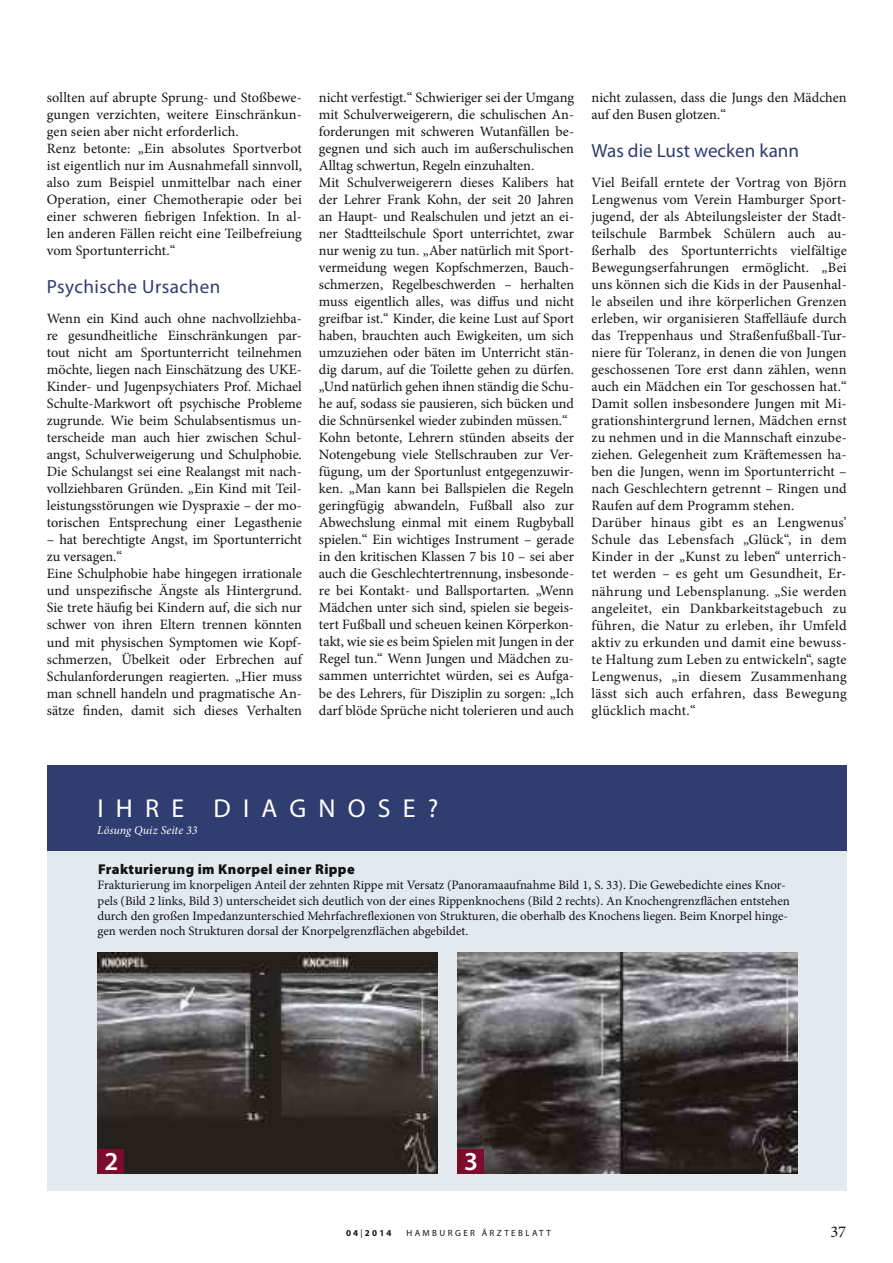
<style>
.page{position:relative;width:893px;height:1263px;background:#fff}
.page>*{position:absolute;margin:0;border:0;box-sizing:border-box;transform-origin:0 0}
.t1{font:25.95px "Myriad Pro";letter-spacing:.47em;color:#fff}
.t2{font:600 25.95px "Myriad Pro";color:#fff}
.t3{font:19.2px "Myriad Pro";color:#303d71}
.t4{font:16.5px "Minion Pro";color:#121212}
.t5{font:14.25px/17px "Minion Pro";color:#121212}
.t6{font:900 14.25px "Myriad Pro";letter-spacing:.025em;color:#121212}
.t7{font:12.9px/15.3px "Minion Pro";color:#121212}
.t8{font:italic 12px "Minion Pro";letter-spacing:.005em;color:#fff}
.t9{font:9px "Myriad Pro Regular OV VDQXQA";letter-spacing:.27em;color:#121212}
.t10{font:9px "Myriad Pro Bold OV UDQXQA";letter-spacing:.25em;color:#121212}
.s1{font-family:"Myriad Pro Regular OV VDQXQA"}
</style>
<div class="page">
<div style="left:47px;top:765px;width:800px;height:85px;background:#303d71"></div>
<div style="left:47px;top:850px;width:800px;height:340px;background:#e2e9ef"></div>
<img style="left:457px;top:952px;width:341px;height:222px">
<div style="left:457px;top:1149px;width:27px;height:24px;background:#7c0c2c"></div>
<img style="left:98px;top:952px;width:340px;height:221px">
<div style="left:98px;top:1149px;width:26px;height:24px;background:#7c0c2c"></div>
<p class="t5" style="left:47px;top:89px;width:257px">sollten auf abrupte Sprung- und Stoßbewe&shy;gungen verzichten, weitere Einschränkun&shy;gen seien aber nicht erforderlich.<br>Renz betonte: „Ein absolutes Sportverbot ist eigentlich nur im Ausnahmefall sinnvoll, also zum Beispiel unmittelbar nach einer Operation, einer Chemotherapie oder bei einer schweren fiebrigen Infektion. In al&shy;len anderen Fällen reicht eine Teilbefreiung vom Sportunterricht.“</p>
<h2 class="t3" style="left:47px;top:276px;width:175px">Psychische ursachen</h2>
<p class="t5" style="left:47px;top:310px;width:257px;text-align:justify">Wenn ein Kind auch ohne nachvollziehba&shy;re gesundheitliche Einschränkungen par&shy;tout nicht am Sportunterricht teilnehmen möchte, liegen nach Einschätzung des UKE-Kinder- und Jugenpsychiaters Prof. Michael Schulte-Markwort oft psychische Probleme zugrunde. Wie beim Schulabsentismus un&shy;terscheide man auch hier zwischen Schul&shy;angst, Schulverweigerung und Schulphobie.<br>Die Schulangst sei eine Realangst mit nach&shy;vollziehbaren Gründen. „Ein Kind mit Teil&shy;leistungsstörungen wie Dyspraxie – der mo&shy;torischen Entsprechung einer Legasthenie</p>
<p class="t5" style="left:47px;top:531px;width:257px">– hat berechtigte Angst, im Sportunterricht zu versagen.“<br>Eine Schulphobie habe hingegen irrationale und unspezifische Ängste als Hintergrund.<br>Sie trete häufig bei Kindern auf, die sich nur schwer von ihren Eltern trennen könnten und mit physischen Symptomen wie Kopf&shy;schmerzen, Übelkeit oder Erbrechen auf Schulanforderungen reagierten. „Hier muss man schnell handeln und pragmatische An&shy;sätze finden, damit sich dieses Verhalten</p>
<p class="t5" style="left:319px;top:89px;width:257px">nicht verfestigt.“ Schwieriger sei der Umgang mit Schulverweigerern, die schulischen An&shy;forderungen mit schweren Wutanfällen be&shy;gegnen und sich auch im außerschulischen Alltag schwertun, Regeln einzuhalten.<br>Mit Schulverweigerern dieses Kalibers hat der Lehrer Frank Kohn, der seit 20 Jahren an Haupt- und Realschulen und jetzt an ei&shy;ner Stadtteilschule Sport unterrichtet, zwar nur wenig zu tun. „Aber natürlich mit Sport&shy;vermeidung wegen Kopfschmerzen, Bauch&shy;schmerzen, Regelbeschwerden – herhalten muss eigentlich alles, was diffus und nicht greifbar ist.“ Kinder, die keine Lust auf Sport haben, brauchten auch Ewigkeiten, um sich umzuziehen oder bäten im Unterricht stän&shy;dig darum, auf die Toilette gehen zu dürfen. „Und natürlich gehen ihnen ständig die Schu&shy;he auf, sodass sie pausieren, sich bücken und die Schnürsenkel wieder zubinden müssen.“ Kohn betonte, Lehrern stünden abseits der Notengebung viele Stellschrauben zur Ver&shy;fügung, um der Sportunlust entgegenzuwir&shy;ken. „Man kann bei Ballspielen die Regeln geringfügig abwandeln, Fußball also zur Abwechslung einmal mit einem Rugbyball spielen.“ Ein wichtiges Instrument – gerade in den kritischen Klassen 7 bis 10 – sei aber auch die Geschlechtertrennung, insbesonde&shy;re bei Kontakt- und Ballsportarten. „Wenn Mädchen unter sich sind, spielen sie begeis&shy;tert Fußball und scheuen keinen Körperkon&shy;takt, wie sie es beim Spielen mit Jungen in der Regel tun.“ Wenn Jungen und Mädchen zu&shy;sammen unterrichtet würden, sei es Aufga&shy;be des Lehrers, für Disziplin zu sorgen: „Ich darf blöde Sprüche nicht tolerieren und auch</p>
<p class="t5" style="left:592px;top:89px;width:257px">nicht zulassen, dass die Jungs den Mädchen auf den Busen glotzen.“</p>
<h2 class="t3" style="left:592px;top:139px;width:209px">Was die lust wecken kann</h2>
<p class="t5" style="left:592px;top:174px;width:257px">Viel Beifall erntete der Vortrag von Björn Lengwenus vom Verein Hamburger Sport&shy;jugend, der als Abteilungsleister der Stadt&shy;teilschule Barmbek Schülern auch au&shy;ßerhalb des Sportunterrichts vielfältige Bewegungserfahrungen ermöglicht. „Bei uns können sich die Kids in der Pausenhal&shy;le abseilen und ihre körperlichen Grenzen erleben, wir organisieren Staffelläufe durch das Treppenhaus und Straßenfußball-Tur&shy;niere für Toleranz, in denen die von Jungen geschossenen Tore erst dann zählen, wenn auch ein Mädchen ein Tor geschossen hat.“ Damit sollen insbesondere Jungen mit Mi&shy;grationshintergrund lernen, Mädchen ernst zu nehmen und in die Mannschaft einzube&shy;ziehen. Gelegenheit zum Kräftemessen ha&shy;ben die Jungen, wenn im Sportunterricht – nach Geschlechtern getrennt – Ringen und Raufen auf dem Programm stehen.<br>Darüber hinaus gibt es an Lengwenus’ Schule das Lebensfach „Glück“, in dem Kinder in der „Kunst zu leben“ unterrich&shy;tet werden – es geht um Gesundheit, Er&shy;nährung und Lebensplanung. „Sie werden angeleitet, ein Dankbarkeitstagebuch zu führen, die Natur zu erleben, ihr Umfeld aktiv zu erkunden und damit eine bewuss&shy;te Haltung zum Leben zu entwickeln“, sagte Lengwenus, „in diesem Zusammenhang lässt sich auch erfahren, dass Bewegung glücklich macht.“</p>
<h1 class="t1" style="left:98px;top:793px;width:342px">ihre DiagNOse?</h1>
<p class="t8" style="left:97px;top:823px;width:102px">Lösung Quiz Seite 33</p>
<p class="t6" style="left:98px;top:861px;width:258px">Frakturierung im Knorpel einer Rippe</p>
<p class="t7" style="left:98px;top:877px;width:694px">Frakturierung im knorpeligen Anteil der zehnten Rippe mit Versatz (Panoramaaufnahme Bild 1, S. 33). Die Gewebedichte eines Knor&shy;pels (Bild 2 links, Bild 3) unterscheidet sich deutlich von der eines Rippenknochens (Bild 2 rechts). An Knochengrenzflächen entstehen durch den großen Impedanzunterschied Mehrfachreflexionen von Strukturen, die oberhalb des Knochens liegen. Beim Knorpel hinge&shy;gen werden noch Strukturen dorsal der Knorpelgrenzflächen abgebildet.</p>
<h1 class="t2" style="left:105px;top:1145px;width:34px">21</h1>
<h1 class="t2" style="left:464px;top:1146px;width:15px">3</h1>
<p class="t10" style="left:346px;top:1227px;width:47px">04<span class="s1">|</span>2014</p>
<p class="t9" style="left:406px;top:1227px;width:146px">HAMBURGER ÄRZTEBLATT</p>
<p class="t4" style="left:830px;top:1221px;width:17px">37</p>
</div>
